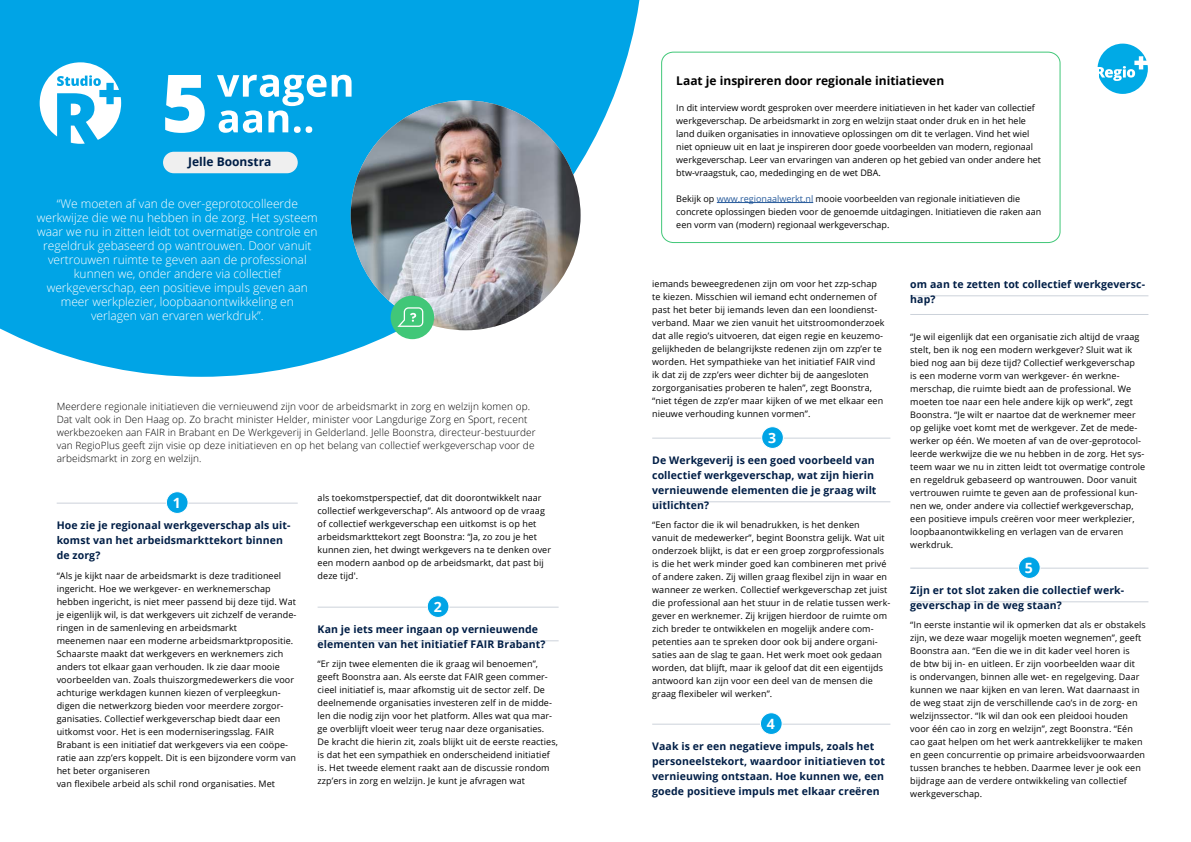
<style>
.page{position:relative;width:1191px;height:842px;background:#fff}
.page>*{position:absolute;margin:0;border:0;box-sizing:border-box;transform-origin:0 0}
.t1{font:700 14.1px "Open Sans";color:#fff}
.t2{font:300 12px/14px "Open Sans";color:#fff;text-align:center}
.t3{font:700 12px "Open Sans";color:#000}
.t4{font:700 12px "Open Sans";color:#001e46}
.t5{font:700 10.5px/15px "Open Sans";letter-spacing:.01em;color:#001e46}
.t6{font:300 10px/13px "Open Sans";letter-spacing:.01em;color:#000}
.t7{font:9px/13px "Open Sans";letter-spacing:.01em;color:#000}
.s1{color:#265a9b}
</style>
<div class="page">
<svg style="left:0;top:0;width:640px;height:377px;fill:#00a4e6"></svg>
<hr style="left:57px;top:503px;width:241px;height:1px;background:#ccd2da">
<div style="left:166px;top:492px;width:22px;height:21px;background:#00a4e6;border-radius:50%"></div>
<div style="left:166px;top:491px;width:22px;height:23px;border:1px solid #fff;border-radius:50%"></div>
<hr style="left:317px;top:607px;width:241px;height:1px;background:#ccd2da">
<hr style="left:317px;top:641px;width:241px;height:1px;background:#ccd2da">
<div style="left:427px;top:596px;width:22px;height:21px;background:#00a4e6;border-radius:50%"></div>
<div style="left:427px;top:595px;width:22px;height:23px;border:1px solid #fff;border-radius:50%"></div>
<hr style="left:652px;top:438px;width:238px;height:1px;background:#ccd2da">
<hr style="left:652px;top:502px;width:238px;height:1px;background:#ccd2da">
<hr style="left:652px;top:724px;width:238px;height:1px;background:#ccd2da">
<div style="left:761px;top:427px;width:22px;height:21px;background:#00a4e6;border-radius:50%"></div>
<div style="left:761px;top:426px;width:23px;height:23px;border:1px solid #fff;border-radius:50%"></div>
<div style="left:760px;top:713px;width:22px;height:21px;background:#00a4e6;border-radius:50%"></div>
<div style="left:760px;top:712px;width:22px;height:23px;border:1px solid #fff;border-radius:50%"></div>
<hr style="left:910px;top:296px;width:238px;height:1px;background:#ccd2da">
<hr style="left:910px;top:314px;width:238px;height:1px;background:#ccd2da">
<hr style="left:910px;top:568px;width:238px;height:1px;background:#ccd2da">
<hr style="left:910px;top:602px;width:238px;height:1px;background:#ccd2da">
<div style="left:1018px;top:557px;width:22px;height:21px;background:#00a4e6;border-radius:50%"></div>
<div style="left:1018px;top:556px;width:22px;height:23px;border:1px solid #fff;border-radius:50%"></div>
<img style="left:351px;top:100px;width:229px;height:230px;border-radius:115px">
<div style="left:163px;top:152px;width:135px;height:21px;background:#efefef;border-radius:11px"></div>
<div style="left:390px;top:296px;width:44px;height:43px;background:#41c778;border-radius:50%"></div>
<svg style="left:397px;top:307px;width:26px;height:20px"></svg>
<hr style="left:717px;top:202px;width:96px;height:1px;background:#265a9b">
<div style="left:661px;top:52px;width:399px;height:191px;border:1px solid #41c778;border-radius:11px"></div>
<svg style="left:1097px;top:44px;width:50px;height:50px"></svg>
<svg style="left:217px;top:75px;width:134px;height:58px"></svg>
<svg style="left:165px;top:75px;width:40px;height:58px"></svg>
<svg style="left:40px;top:62px;width:81px;height:82px"></svg>
<h2 class="t4" style="left:188px;top:157px;width:85px">Jelle Boonstra</h2>
<p class="t2" style="left:37px;top:198px;width:282px">“We moeten af van de over-geprotocolleerde werkwijze die we nu hebben in de zorg. Het systeem waar we nu in zitten leidt tot overmatige controle en regeldruk gebaseerd op wantrouwen. Door vanuit vertrouwen ruimte te geven aan de professional kunnen we, onder andere via collectief werkgeverschap, een positieve impuls geven aan meer werkplezier, loopbaanontwikkeling en verlagen van ervaren werkdruk”.</p>
<p class="t6" style="left:57px;top:401px;width:480px">Meerdere regionale initiatieven die vernieuwend zijn voor de arbeidsmarkt in zorg en welzijn komen op.<br>Dat valt ook in Den Haag op. Zo bracht minister Helder, minister voor Langdurige Zorg en Sport, recent werkbezoeken aan FAIR in Brabant en De Werkgeverij in Gelderland. Jelle Boonstra, directeur-bestuurder van RegioPlus geeft zijn visie op deze initiatieven en op het belang van collectief werkgeverschap voor de arbeidsmarkt in zorg en welzijn.</p>
<h1 class="t1" style="left:173px;top:497px;width:10px">1</h1>
<p class="t5" style="left:57px;top:519px;width:235px">Hoe zie je regionaal werkgeverschap als uit&shy;komst van het arbeidsmarkttekort binnen de zorg?</p>
<p class="t7" style="left:57px;top:570px;width:241px">“Als je kijkt naar de arbeidsmarkt is deze traditioneel ingericht. Hoe we werkgever- en werknemerschap hebben ingericht, is niet meer passend bij deze tijd. Wat je eigenlijk wil, is dat werkgevers uit zichzelf de verande&shy;ringen in de samenleving en arbeidsmarkt<br>meenemen naar een moderne arbeidsmarktpropositie.<br>Schaarste maakt dat werkgevers en werknemers zich anders tot elkaar gaan verhouden. Ik zie daar mooie voorbeelden van. Zoals thuiszorgmedewerkers die voor achturige werkdagen kunnen kiezen of verpleegkun&shy;digen die netwerkzorg bieden voor meerdere zorgor&shy;ganisaties. Collectief werkgeverschap biedt daar een uitkomst voor. Het is een moderniseringsslag. FAIR Brabant is een initiatief dat werkgevers via een coöpe&shy;ratie aan zzp’ers koppelt. Dit is een bijzondere vorm van het beter organiseren<br>van flexibele arbeid als schil rond organisaties. Met</p>
<p class="t7" style="left:317px;top:492px;width:235px">als toekomstperspectief, dat dit doorontwikkelt naar collectief werkgeverschap”. Als antwoord op de vraag of collectief werkgeverschap een uitkomst is op het arbeidsmarkttekort zegt Boonstra: “Ja, zo zou je het kunnen zien, het dwingt werkgevers na te denken over een modern aanbod op de arbeidsmarkt, dat past bij deze tijd'.</p>
<h1 class="t1" style="left:434px;top:601px;width:10px">2</h1>
<p class="t5" style="left:317px;top:623px;width:229px">Kan je iets meer ingaan op vernieuwende elementen van het initiatief FAIR Brabant?</p>
<p class="t7" style="left:317px;top:658px;width:242px">“Er zijn twee elementen die ik graag wil benoemen”, geeft Boonstra aan. Als eerste dat FAIR geen commer&shy;cieel initiatief is, maar afkomstig uit de sector zelf. De deelnemende organisaties investeren zelf in de midde&shy;len die nodig zijn voor het platform. Alles wat qua mar&shy;ge overblijft vloeit weer terug naar deze organisaties.<br>De kracht die hierin zit, zoals blijkt uit de eerste reacties, is dat het een sympathiek en onderscheidend initiatief is. Het tweede element raakt aan de discussie rondom zzp’ers in zorg en welzijn. Je kunt je afvragen wat</p>
<h2 class="t3" style="left:676px;top:76px;width:269px">Laat je inspireren door regionale initiatieven</h2>
<p class="t7" style="left:676px;top:102px;width:366px">In dit interview wordt gesproken over meerdere initiatieven in het kader van collectief werkgeverschap. De arbeidsmarkt in zorg en welzijn staat onder druk en in het hele land duiken organisaties in innovatieve oplossingen om dit te verlagen. Vind het wiel niet opnieuw uit en laat je inspireren door goede voorbeelden van modern, regionaal werkgeverschap. Leer van ervaringen van anderen op het gebied van onder andere het btw-vraagstuk, cao, mededinging en de wet DBA.</p>
<p class="t7" style="left:676px;top:193px;width:366px">Bekijk op <span class="s1">www.regionaalwerkt.nl</span> mooie voorbeelden van regionale initiatieven die concrete oplossingen bieden voor de genoemde uitdagingen. Initiatieven die raken aan een vorm van (modern) regionaal werkgeverschap.</p>
<p class="t7" style="left:652px;top:278px;width:234px">iemands beweegredenen zijn om voor het zzp-schap te kiezen. Misschien wil iemand echt ondernemen of past het beter bij iemands leven dan een loondienst&shy;verband. Maar we zien vanuit het uitstroomonderzoek dat alle regio’s uitvoeren, dat eigen regie en keuzemo&shy;gelijkheden de belangrijkste redenen zijn om zzp’er te worden. Het sympathieke van het initiatief FAIR vind ik dat zij de zzp’ers weer dichter bij de aangesloten zorgorganisaties proberen te halen”, zegt Boonstra, “niet tégen de zzp’er maar kijken of we met elkaar een nieuwe verhouding kunnen vormen”.</p>
<h1 class="t1" style="left:768px;top:432px;width:10px">3</h1>
<p class="t5" style="left:652px;top:454px;width:226px">De Werkgeverij is een goed voorbeeld van collectief werkgeverschap, wat zijn hierin vernieuwende elementen die je graag wilt uitlichten?</p>
<p class="t7" style="left:652px;top:519px;width:240px">“Een factor die ik wil benadrukken, is het denken<br>vanuit de medewerker”, begint Boonstra gelijk. Wat uit onderzoek blijkt, is dat er een groep zorgprofessionals is die het werk minder goed kan combineren met privé of andere zaken. Zij willen graag flexibel zijn in waar en wanneer ze werken. Collectief werkgeverschap zet juist die professional aan het stuur in de relatie tussen werk&shy;gever en werknemer. Zij krijgen hierdoor de ruimte om zich breder te ontwikkelen en mogelijk andere com&shy;petenties aan te spreken door ook bij andere organi&shy;saties aan de slag te gaan. Het werk moet ook gedaan worden, dat blijft, maar ik geloof dat dit een eigentijds antwoord kan zijn voor een deel van de mensen die graag flexibeler wil werken”.</p>
<h1 class="t1" style="left:767px;top:718px;width:10px">4</h1>
<p class="t5" style="left:652px;top:740px;width:234px">Vaak is er een negatieve impuls, zoals het personeelstekort, waardoor initiatieven tot vernieuwing ontstaan. Hoe kunnen we, een goede positieve impuls met elkaar creëren</p>
<p class="t5" style="left:910px;top:278px;width:236px">om aan te zetten tot collectief werkgeversc&shy;hap?</p>
<p class="t7" style="left:910px;top:331px;width:236px">“Je wil eigenlijk dat een organisatie zich altijd de vraag stelt, ben ik nog een modern werkgever? Sluit wat ik bied nog aan bij deze tijd? Collectief werkgeverschap<br>is een moderne vorm van werkgever- én werkne&shy;merschap, die ruimte biedt aan de professional. We moeten toe naar een hele andere kijk op werk”, zegt Boonstra. “Je wilt er naartoe dat de werknemer meer op gelijke voet komt met de werkgever. Zet de mede&shy;werker op één. We moeten af van de over-geprotocol&shy;leerde werkwijze die we nu hebben in de zorg. Het sys&shy;teem waar we nu in zitten leidt tot overmatige controle en regeldruk gebaseerd op wantrouwen. Door vanuit vertrouwen ruimte te geven aan de professional kun&shy;nen we, onder andere via collectief werkgeverschap, een positieve impuls creëren voor meer werkplezier, loopbaanontwikkeling en verlagen van de ervaren werkdruk.</p>
<h1 class="t1" style="left:1025px;top:562px;width:10px">5</h1>
<p class="t5" style="left:910px;top:584px;width:215px">Zijn er tot slot zaken die collectief werk&shy;geverschap in de weg staan?</p>
<p class="t7" style="left:910px;top:619px;width:237px">“In eerste instantie wil ik opmerken dat als er obstakels zijn, we deze waar mogelijk moeten wegnemen”, geeft Boonstra aan. “Een die we in dit kader veel horen is<br>de btw bij in- en uitleen. Er zijn voorbeelden waar dit<br>is ondervangen, binnen alle wet- en regelgeving. Daar kunnen we naar kijken en van leren. Wat daarnaast in de weg staat zijn de verschillende cao’s in de zorg- en welzijnssector. “Ik wil dan ook een pleidooi houden voor één cao in zorg en welzijn”, zegt Boonstra. “Eén cao gaat helpen om het werk aantrekkelijker te maken en geen concurrentie op primaire arbeidsvoorwaarden tussen branches te hebben. Daarmee lever je ook een bijdrage aan de verdere ontwikkeling van collectief werkgeverschap.</p>
</div>
